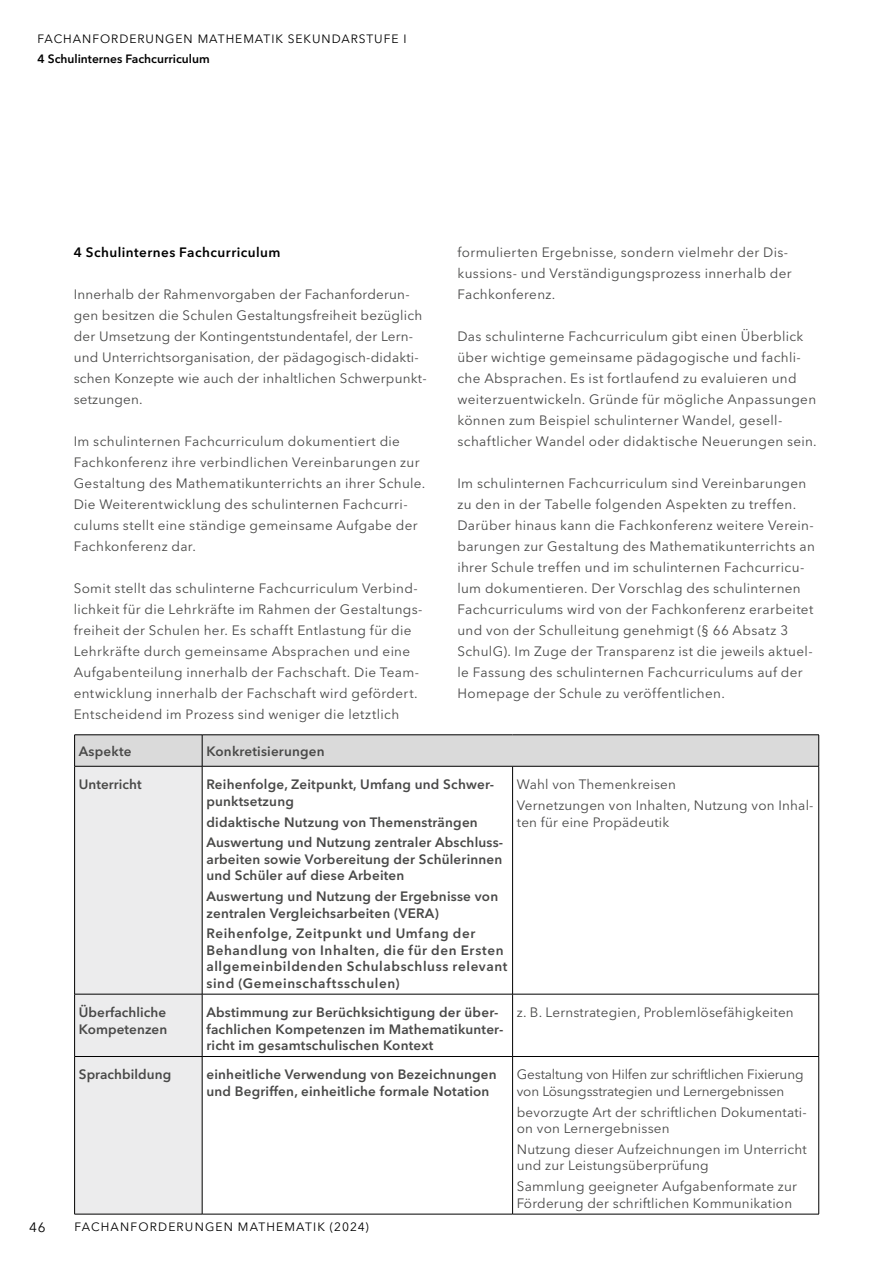
<style>
.page{position:relative;width:893px;height:1263px;background:#fff}
.page>*{position:absolute;margin:0;border:0;box-sizing:border-box;transform-origin:0 0}
.t1{font:13.5px/21px "Avenir Next LT Pro";letter-spacing:.02em;color:#494948}
.t2{font:600 13.5px/16.5px "Avenir Next LT Pro";letter-spacing:.015em;color:#494948}
.t3{font:600 13.5px/16.5px "Avenir Next LT Pro";letter-spacing:.045em;color:#494948}
.t4{font:13.5px/16.5px "Avenir Next LT Pro";letter-spacing:-.01em;color:#494948}
.t5{font:600 13.5px "Avenir Next LT Pro";letter-spacing:.035em;color:#000}
.t6{font:13.5px "Avenir Next LT Pro";color:#000}
.t7{font:12px "Avenir Next LT Pro";letter-spacing:.08em;color:#000}
.t8{font:600 12px "Avenir Next LT Pro";color:#000}
</style>
<div class="page">
<div style="left:75px;top:735px;width:743px;height:31px;background:#dadada"></div>
<div style="left:75px;top:767px;width:127px;height:447px;background:#ececed"></div>
<svg style="left:203px;top:767px;width:615px;height:447px"></svg>
<hr style="left:512px;top:766px;width:1px;height:228px;background:#000">
<hr style="left:512px;top:994px;width:1px;height:62px;background:#000">
<hr style="left:512px;top:1057px;width:1px;height:157px;background:#000">
<hr style="left:74px;top:734px;width:128px;height:1px;background:#000">
<hr style="left:74px;top:735px;width:1px;height:31px;background:#000">
<hr style="left:202px;top:734px;width:311px;height:1px;background:#000">
<hr style="left:202px;top:735px;width:1px;height:31px;background:#000">
<hr style="left:513px;top:734px;width:306px;height:1px;background:#000">
<hr style="left:818px;top:735px;width:1px;height:31px;background:#000">
<hr style="left:74px;top:766px;width:128px;height:1px;background:#000">
<hr style="left:74px;top:766px;width:1px;height:228px;background:#000">
<hr style="left:202px;top:766px;width:311px;height:1px;background:#000">
<hr style="left:202px;top:766px;width:1px;height:228px;background:#000">
<hr style="left:513px;top:766px;width:306px;height:1px;background:#000">
<hr style="left:818px;top:766px;width:1px;height:228px;background:#000">
<hr style="left:74px;top:994px;width:128px;height:1px;background:#000">
<hr style="left:74px;top:994px;width:1px;height:62px;background:#000">
<hr style="left:202px;top:994px;width:311px;height:1px;background:#000">
<hr style="left:202px;top:994px;width:1px;height:62px;background:#000">
<hr style="left:513px;top:994px;width:306px;height:1px;background:#000">
<hr style="left:818px;top:994px;width:1px;height:62px;background:#000">
<hr style="left:74px;top:1056px;width:128px;height:1px;background:#000">
<hr style="left:74px;top:1057px;width:1px;height:157px;background:#000">
<hr style="left:202px;top:1056px;width:311px;height:1px;background:#000">
<hr style="left:202px;top:1057px;width:1px;height:157px;background:#000">
<hr style="left:513px;top:1056px;width:306px;height:1px;background:#000">
<hr style="left:818px;top:1057px;width:1px;height:157px;background:#000">
<hr style="left:74px;top:1214px;width:128px;height:1px;background:#000">
<hr style="left:202px;top:1214px;width:311px;height:1px;background:#000">
<hr style="left:513px;top:1214px;width:306px;height:1px;background:#000">
<p class="t7" style="left:37px;top:32px;width:371px">FACHANFORDERUNGEN MATHEMATIK SEKUNDARSTUFE I</p>
<p class="t8" style="left:37px;top:51px;width:174px">4 Schulinternes Fachcurriculum</p>
<p class="t5" style="left:74px;top:244px;width:208px">4 Schulinternes Fachcurriculum</p>
<p class="t1" style="left:74px;top:284px;width:354px">Innerhalb der Rahmenvorgaben der Fachanforderun&shy;gen besitzen die Schulen Gestaltungsfreiheit bezüglich der Umsetzung der Kontingentstundentafel, der Lern&shy;und Unterrichtsorganisation, der pädagogisch-didakti&shy;schen Konzepte wie auch der inhaltlichen Schwerpunkt&shy;setzungen.</p>
<p class="t1" style="left:74px;top:431px;width:353px">Im schulinternen Fachcurriculum dokumentiert die Fachkonferenz ihre verbindlichen Vereinbarungen zur Gestaltung des Mathematikunterrichts an ihrer Schule.<br>Die Weiterentwicklung des schulinternen Fachcurri&shy;culums stellt eine ständige gemeinsame Aufgabe der Fachkonferenz dar.</p>
<p class="t1" style="left:74px;top:578px;width:350px">Somit stellt das schulinterne Fachcurriculum Verbind&shy;lichkeit für die Lehrkräfte im Rahmen der Gestaltungs&shy;freiheit der Schulen her. Es schafft Entlastung für die Lehrkräfte durch gemeinsame Absprachen und eine Aufgabenteilung innerhalb der Fachschaft. Die Team&shy;entwicklung innerhalb der Fachschaft wird gefördert.<br>Entscheidend im Prozess sind weniger die letztlich</p>
<p class="t1" style="left:457px;top:242px;width:336px">formulierten Ergebnisse, sondern vielmehr der Dis&shy;kussions- und Verständigungsprozess innerhalb der<br>Fachkonferenz.</p>
<p class="t1" style="left:457px;top:326px;width:361px">Das schulinterne Fachcurriculum gibt einen Überblick über wichtige gemeinsame pädagogische und fachli&shy;che Absprachen. Es ist fortlaufend zu evaluieren und weiterzuentwickeln. Gründe für mögliche Anpassungen können zum Beispiel schulinterner Wandel, gesell&shy;schaftlicher Wandel oder didaktische Neuerungen sein.</p>
<p class="t1" style="left:457px;top:473px;width:359px">Im schulinternen Fachcurriculum sind Vereinbarungen zu den in der Tabelle folgenden Aspekten zu treffen.<br>Darüber hinaus kann die Fachkonferenz weitere Verein&shy;barungen zur Gestaltung des Mathematikunterrichts an ihrer Schule treffen und im schulinternen Fachcurricu&shy;lum dokumentieren. Der Vorschlag des schulinternen Fachcurriculums wird von der Fachkonferenz erarbeitet und von der Schulleitung genehmigt (§ 66 Absatz 3<br>SchulG). Im Zuge der Transparenz ist die jeweils aktuel&shy;le Fassung des schulinternen Fachcurriculums auf der Homepage der Schule zu veröffentlichen.</p>
<p class="t2" style="left:79px;top:743px;width:54px">Aspekte</p>
<p class="t2" style="left:206px;top:743px;width:120px">Konkretisierungen</p>
<p class="t2" style="left:79px;top:776px;width:64px">Unterricht</p>
<p class="t2" style="left:206px;top:776px;width:289px">Reihenfolge, Zeitpunkt, Umfang und Schwer&shy;punktsetzung</p>
<p class="t2" style="left:206px;top:811px;width:297px;line-height:20.7px">didaktische Nutzung von Themensträngen<br>Auswertung und Nutzung zentraler Abschluss-</p>
<p class="t2" style="left:206px;top:851px;width:298px">arbeiten sowie Vorbereitung der Schülerinnen und Schüler auf diese Arbeiten</p>
<p class="t2" style="left:206px;top:888px;width:293px">Auswertung und Nutzung der Ergebnisse von zentralen Vergleichsarbeiten (VERA)</p>
<p class="t3" style="left:206px;top:925px;width:303px">Reihenfolge, Zeitpunkt und Umfang der Behandlung von Inhalten, die für den Ersten allgemeinbildenden Schulabschluss relevant sind (Gemeinschaftsschulen)</p>
<p class="t1" style="left:517px;top:774px;width:298px">Wahl von Themenkreisen<br>Vernetzungen von Inhalten, Nutzung von Inhal-</p>
<p class="t1" style="left:517px;top:811px;width:154px">ten für eine Propädeutik</p>
<p class="t2" style="left:79px;top:1004px;width:90px">Überfachliche<br>Kompetenzen</p>
<p class="t2" style="left:206px;top:1004px;width:299px">Abstimmung zur Berüchksichtigung der über&shy;fachlichen Kompetenzen im Mathematikunter&shy;richt im gesamtschulischen Kontext</p>
<p class="t1" style="left:517px;top:1002px;width:278px">z. B. Lernstrategien, Problemlösefähigkeiten</p>
<p class="t2" style="left:79px;top:1066px;width:94px">Sprachbildung</p>
<p class="t2" style="left:206px;top:1066px;width:292px">einheitliche Verwendung von Bezeichnungen und Begriffen, einheitliche formale Notation</p>
<p class="t4" style="left:517px;top:1066px;width:288px">Gestaltung von Hilfen zur schriftlichen Fixierung von Lösungsstrategien und Lernergebnissen</p>
<p class="t1" style="left:517px;top:1104px;width:291px;line-height:16.5px">bevorzugte Art der schriftlichen Dokumentati&shy;on von Lernergebnissen</p>
<p class="t1" style="left:517px;top:1141px;width:291px;line-height:16.5px">Nutzung dieser Aufzeichnungen im Unterricht und zur Leistungsüberprüfung</p>
<p class="t1" style="left:517px;top:1178px;width:282px;line-height:16.5px">Sammlung geeigneter Aufgabenformate zur<br>Förderung der schriftlichen Kommunikation</p>
<p class="t6" style="left:29px;top:1219px;width:18px">46</p>
<p class="t7" style="left:74px;top:1219px;width:296px">FACHANFORDERUNGEN MATHEMATIK (2024)</p>
</div>
